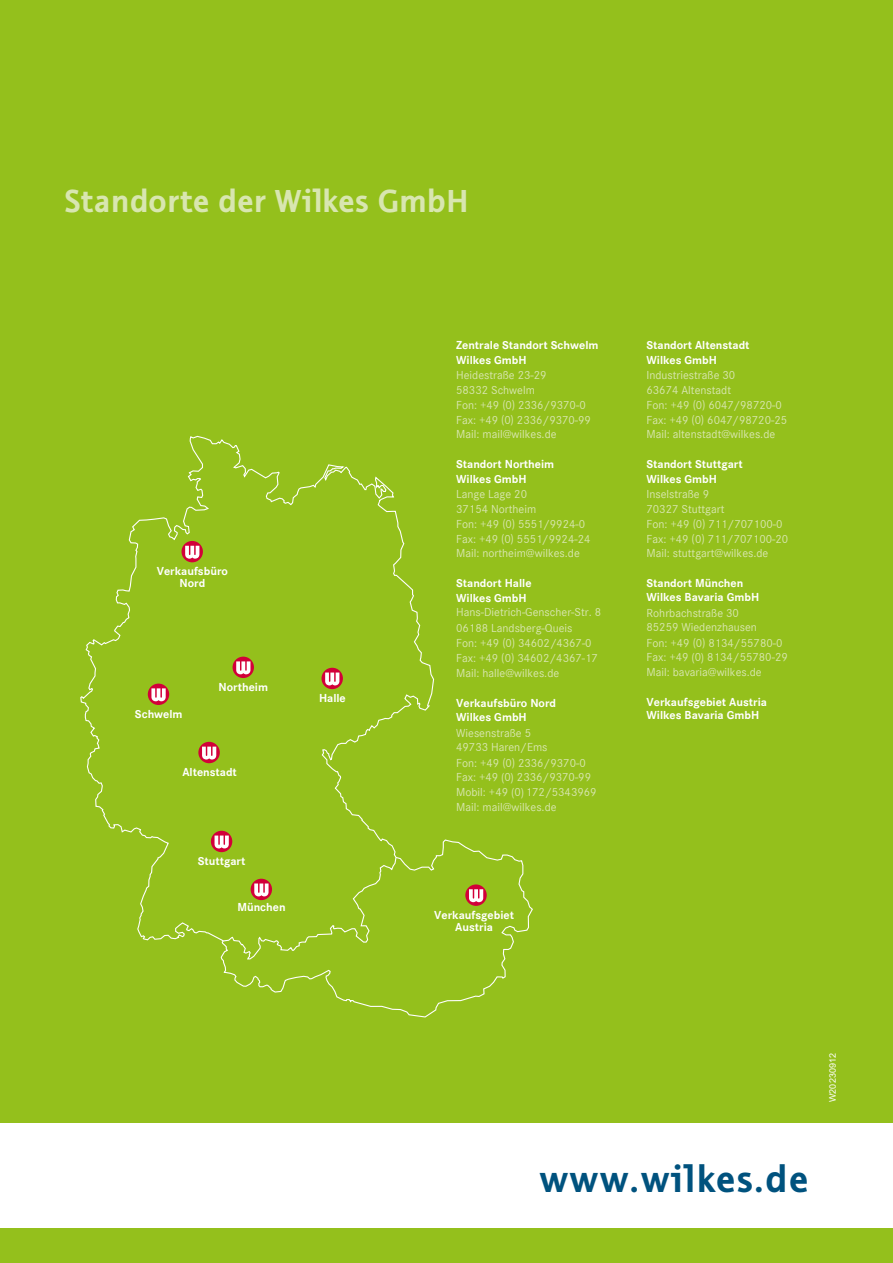
<style>
.page{position:relative;width:893px;height:1263px;background:#fff}
.page>*{position:absolute;margin:0;border:0;box-sizing:border-box;transform-origin:0 0}
.t1{font:700 39.15px "Thordis Sans EF";letter-spacing:.02em;color:#00527e}
.t2{font:700 33px "Thordis Sans EF";color:#d8e6b0}
.t3{font:12px/14.9px "Corporate S";color:#d8e6b0}
.t4{font:700 12px/15.1px "Corporate S";color:#fff}
.t5{font:9px "Arial";letter-spacing:.01em;color:#fff}
</style>
<div class="page">
<div style="left:0;top:1228px;width:893px;height:35px;background:#94c01c"></div>
<div style="left:0;top:0;width:893px;height:1123px;background:#94c01c"></div>
<svg style="left:222px;top:839px;width:311px;height:179px"></svg>
<svg style="left:80px;top:435px;width:355px;height:525px"></svg>
<h2 class="t2" style="left:64px;top:183px;width:407px">Standorte der Wilkes GmbH</h2>
<p class="t4" style="left:157px;top:565px;width:73px;line-height:12px;text-align:center">Verkaufsbüro<br>Nord</p>
<p class="t4" style="left:135px;top:706px;width:49px">Schwelm</p>
<p class="t4" style="left:219px;top:679px;width:51px">Northeim</p>
<p class="t4" style="left:182px;top:764px;width:56px">Altenstadt</p>
<p class="t4" style="left:198px;top:853px;width:49px">Stuttgart</p>
<p class="t4" style="left:237px;top:899px;width:50px">München</p>
<p class="t4" style="left:319px;top:690px;width:28px">Halle</p>
<p class="t4" style="left:456px;top:337px;width:144px">Zentrale Standort Schwelm<br>Wilkes GmbH</p>
<p class="t3" style="left:456px;top:367px;width:136px">Heidestraße 23-29<br>58332 Schwelm<br>Fon: +49 (0) 2336/9370-0<br>Fax: +49 (0) 2336/9370-99<br>Mail: mail@wilkes.de</p>
<p class="t4" style="left:456px;top:456px;width:100px">Standort Northeim<br>Wilkes GmbH</p>
<p class="t3" style="left:456px;top:486px;width:136px">Lange Lage 20<br>37154 Northeim<br>Fon: +49 (0) 5551/9924-0<br>Fax: +49 (0) 5551/9924-24<br>Mail: northeim@wilkes.de</p>
<p class="t4" style="left:456px;top:575px;width:77px">Standort Halle<br>Wilkes GmbH</p>
<p class="t3" style="left:456px;top:604px;width:147px">Hans-Dietrich-Genscher-Str. 8<br>06188 Landsberg-Queis<br>Fon: +49 (0) 34602/4367-0<br>Fax: +49 (0) 34602/4367-17<br>Mail: halle@wilkes.de</p>
<p class="t4" style="left:456px;top:695px;width:101px">Verkaufsbüro Nord<br>Wilkes GmbH</p>
<p class="t3" style="left:456px;top:725px;width:142px">Wiesenstraße 5<br>49733 Haren/Ems<br>Fon: +49 (0) 2336/9370-0<br>Fax: +49 (0) 2336/9370-99<br>Mobil: +49 (0) 172/5343969</p>
<p class="t3" style="left:456px;top:799px;width:102px">Mail: mail@wilkes.de</p>
<p class="t4" style="left:434px;top:908px;width:81px;line-height:12px;text-align:center">Verkaufsgebiet<br>Austria</p>
<p class="t4" style="left:646px;top:337px;width:105px">Standort Altenstadt<br>Wilkes GmbH</p>
<p class="t3" style="left:646px;top:367px;width:142px">Industriestraße 30<br>63674 Altenstadt<br>Fon: +49 (0) 6047/98720-0<br>Fax: +49 (0) 6047/98720-25<br>Mail: altenstadt@wilkes.de</p>
<p class="t4" style="left:646px;top:456px;width:98px">Standort Stuttgart<br>Wilkes GmbH</p>
<p class="t3" style="left:646px;top:486px;width:143px">Inselstraße 9<br>70327 Stuttgart<br>Fon: +49 (0) 711/707100-0<br>Fax: +49 (0) 711/707100-20<br>Mail: stuttgart@wilkes.de</p>
<p class="t4" style="left:646px;top:575px;width:114px">Standort München<br>Wilkes Bavaria GmbH</p>
<p class="t3" style="left:646px;top:605px;width:112px;line-height:14.4px">Rohrbachstraße 30<br>85259 Wiedenzhausen</p>
<p class="t3" style="left:646px;top:635px;width:143px">Fon: +49 (0) 8134/55780-0<br>Fax: +49 (0) 8134/55780-29<br>Mail: bavaria@wilkes.de</p>
<p class="t4" style="left:646px;top:694px;width:122px;line-height:13.8px">Verkaufsgebiet Austria<br>Wilkes Bavaria GmbH</p>
<p class="t5" style="left:826px;top:1102px;width:51px;rotate:-90deg">W20230912</p>
<h1 class="t1" style="left:539px;top:1157px;width:271px">www.wilkes.de</h1>
</div>
